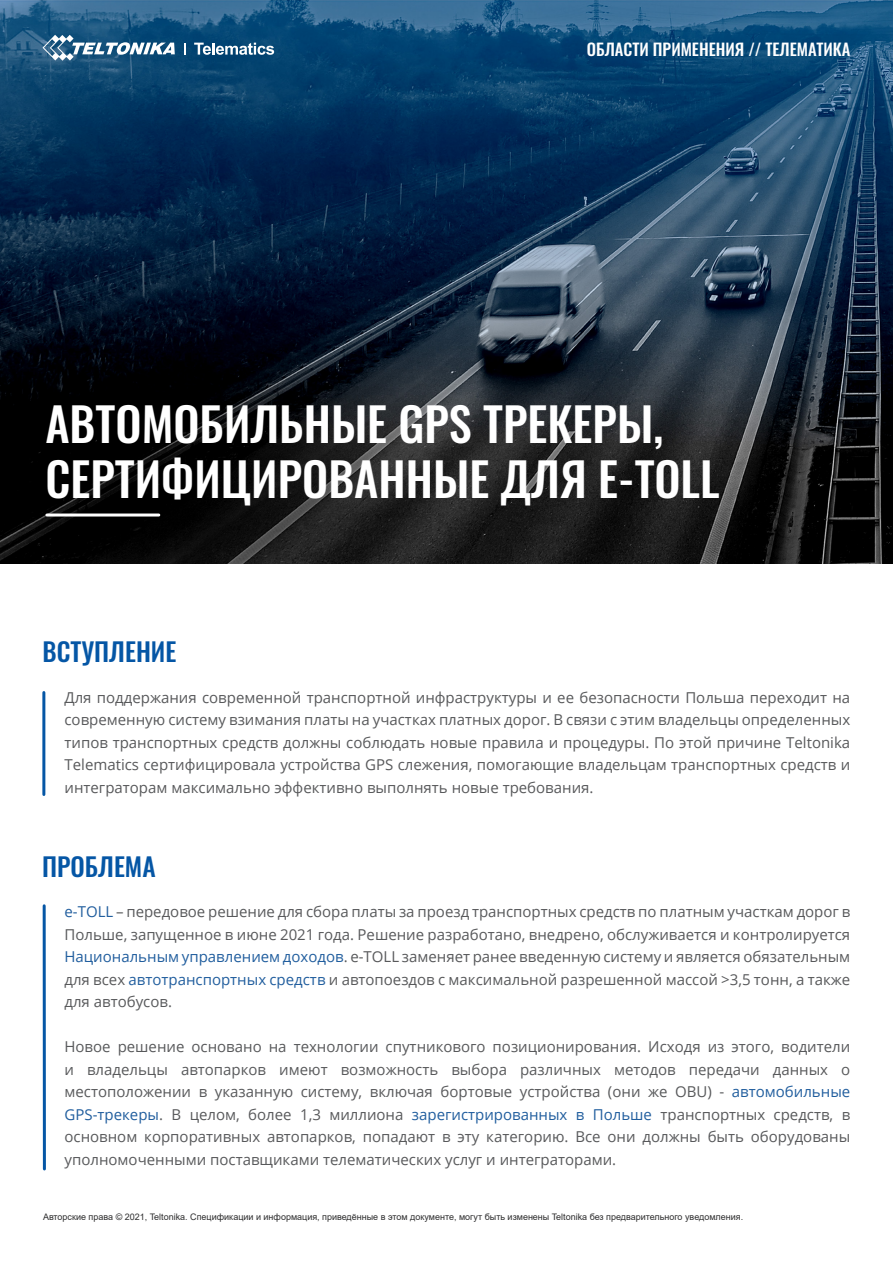
<style>
.page{position:relative;width:893px;height:1263px;background:#fff}
.page>*{position:absolute;margin:0;border:0;box-sizing:border-box;transform-origin:0 0}
.t1{font:500 46.5px/55.5px "Oswald";color:#fff}
.t2{font:500 25.5px "Oswald";color:#0556a5}
.t3{font:500 16.5px "Oswald";color:#fff}
.t4{font:15px/22.5px "Open Sans";color:#58595b;text-align:justify}
.t5{font:9px "Arial";color:#2e2e2f}
.s1{color:#215e9e}
</style>
<div class="page">
<img style="left:0;top:0;width:893px;height:563px">
<hr style="left:42px;top:692px;width:3px;height:102px;background:#0556a5">
<hr style="left:43px;top:906px;width:3px;height:263px;background:#0556a5">
<hr style="left:47px;top:513px;width:112px;height:3px;background:#fff">
<svg style="left:184px;top:43px;width:2px;height:12px"></svg>
<svg style="left:43px;top:35px;width:132px;height:26px"></svg>
<svg style="left:194px;top:43px;width:80px;height:12px"></svg>
<p class="t3" style="left:587px;top:41px;width:265px">ОБЛАСТИ ПРИМЕНЕНИЯ // ТЕЛЕМАТИКА</p>
<h1 class="t1" style="left:45px;top:399px;width:676px">АВТОМОБИЛЬНЫЕ GPS ТРЕКЕРЫ,<br>СЕРТИФИЦИРОВАННЫЕ ДЛЯ E-TOLL</h1>
<h2 class="t2" style="left:43px;top:638px;width:135px">ВСТУПЛЕНИЕ</h2>
<p class="t4" style="left:64px;top:685px;width:787px">Для поддержания современной транспортной инфраструктуры и ее безопасности Польша переходит на современную систему взимания платы на участках платных дорог. В связи с этим владельцы определенных типов транспортных средств должны соблюдать новые правила и процедуры. По этой причине Teltonika Telematics сертифицировала устройства GPS слежения, помогающие владельцам транспортных средств и интеграторам максимально эффективно выполнять новые требования.</p>
<h2 class="t2" style="left:42px;top:853px;width:115px">ПРОБЛЕМА</h2>
<p class="t4" style="left:64px;top:900px;width:787px"><span class="s1">e-TOLL</span> – передовое решение для сбора платы за проезд транспортных средств по платным участкам дорог в Польше, запущенное в июне 2021 года. Решение разработано, внедрено, обслуживается и контролируется <span class="s1">Национальным управлением доходов</span>. e-TOLL заменяет ранее введенную систему и является обязательным для всех <span class="s1">автотранспортных средств</span> и автопоездов с максимальной разрешенной массой &gt;3,5 тонн, а также для автобусов.</p>
<p class="t4" style="left:64px;top:1035px;width:787px">Новое решение основано на технологии спутникового позиционирования. Исходя из этого, водители и владельцы автопарков имеют возможность выбора различных методов передачи данных о местоположении в указанную систему, включая бортовые устройства (они же OBU) - <span class="s1">автомобильные GPS-трекеры</span>. В целом, более 1,3 миллиона <span class="s1">зарегистрированных в Польше</span> транспортных средств, в основном корпоративных автопарков, попадают в эту категорию. Все они должны быть оборудованы уполномоченными поставщиками телематических услуг и интеграторами.</p>
<p class="t5" style="left:43px;top:1210px;width:702px">Авторские права © 2021, Teltonika. Спецификации и информация, приведённые в этом документе, могут быть изменены Teltonika без предварительного уведомления.</p>
</div>
